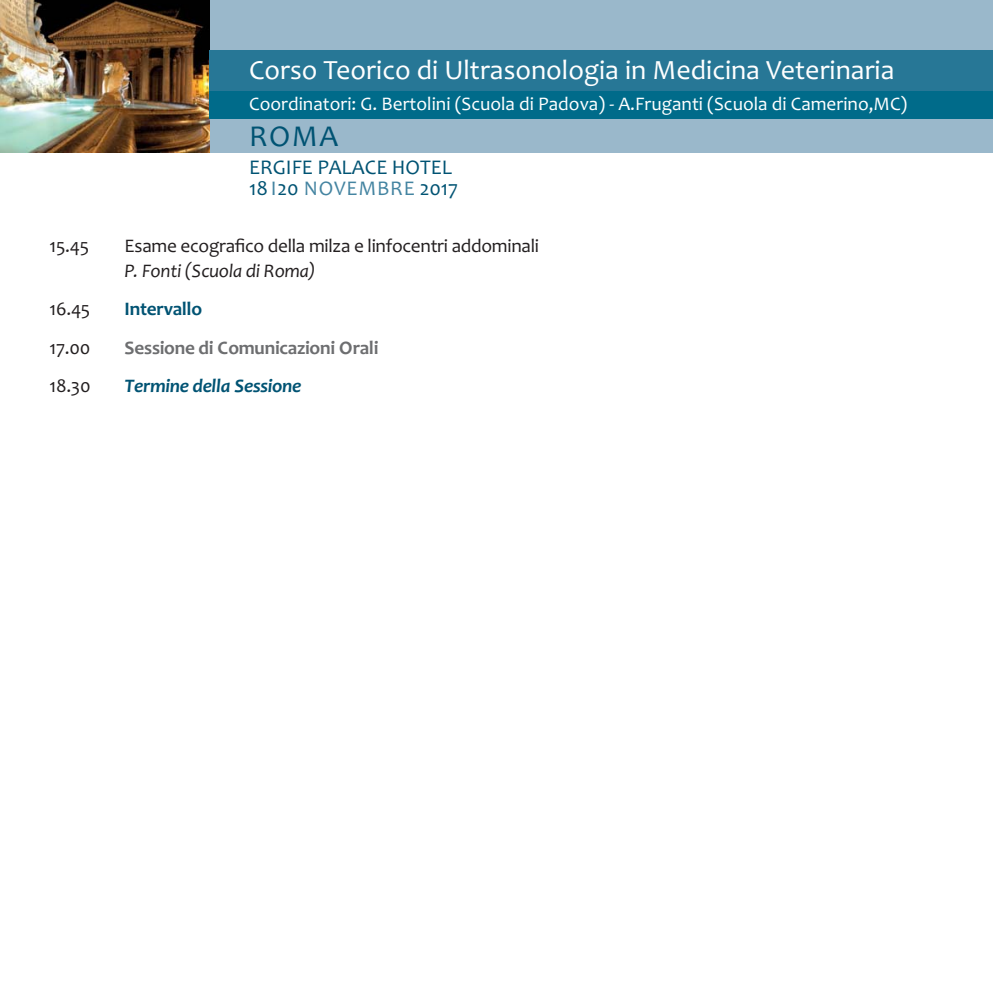
<style>
.page{position:relative;width:993px;height:993px;background:#fff}
.page>*{position:absolute;margin:0;border:0;box-sizing:border-box;transform-origin:0 0}
.t1{font:30.45px "Candara";color:#005373}
.t2{font:28px "Candara";color:#fff}
.t3{font:21px/21px "Candara";color:#005373}
.t4{font:19.25px "Candara";color:#fff}
.t5{font:19.25px "Candara";letter-spacing:-.015em;color:#231f20}
.t6{font:700 19.25px "Candara";letter-spacing:-.015em;color:#6d6e70}
.t7{font:italic 19.25px "Candara";letter-spacing:-.015em;color:#231f20}
.t8{font:italic 700 19.25px "Candara";letter-spacing:-.015em;color:#005373}
.t9{font:700 19.25px "Candara";letter-spacing:-.015em;color:#005373}
.s1{color:#4484a1}
</style>
<div class="page">
<div style="left:0;top:0;width:992px;height:152px;background:#9ab8cb"></div>
<img style="left:0;top:0;width:210px;height:152px">
<div style="left:210px;top:50px;width:782px;height:41px;background:#277796"></div>
<div style="left:210px;top:91px;width:782px;height:27px;background:#006b8a"></div>
<h2 class="t2" style="left:249px;top:60px;width:646px">Corso Teorico di Ultrasonologia in Medicina Veterinaria</h2>
<p class="t4" style="left:249px;top:97px;width:659px">Coordinatori: G. Bertolini (Scuola di Padova) - A.Fruganti (Scuola di Camerino,MC)</p>
<h1 class="t1" style="left:249px;top:125px;width:90px">ROMA</h1>
<p class="t3" style="left:249px;top:158px;width:210px">ERGIFE PALACE HOTEL<br>18<span class="s1">I</span>20 <span class="s1">NOVEMBRE</span> 2017</p>
<p class="t5" style="left:50px;top:239px;width:41px">15.45</p>
<p class="t5" style="left:124px;top:239px;width:416px">Esame ecografico della milza e linfocentri addominali</p>
<p class="t7" style="left:124px;top:263px;width:192px">P. Fonti (Scuola di Roma)</p>
<p class="t5" style="left:50px;top:302px;width:42px">16.45</p>
<p class="t9" style="left:124px;top:302px;width:79px">Intervallo</p>
<p class="t5" style="left:50px;top:340px;width:42px">17.00</p>
<p class="t6" style="left:124px;top:340px;width:255px">Sessione di Comunicazioni Orali</p>
<p class="t5" style="left:50px;top:379px;width:42px">18.30</p>
<p class="t8" style="left:124px;top:379px;width:178px">Termine della Sessione</p>
</div>
